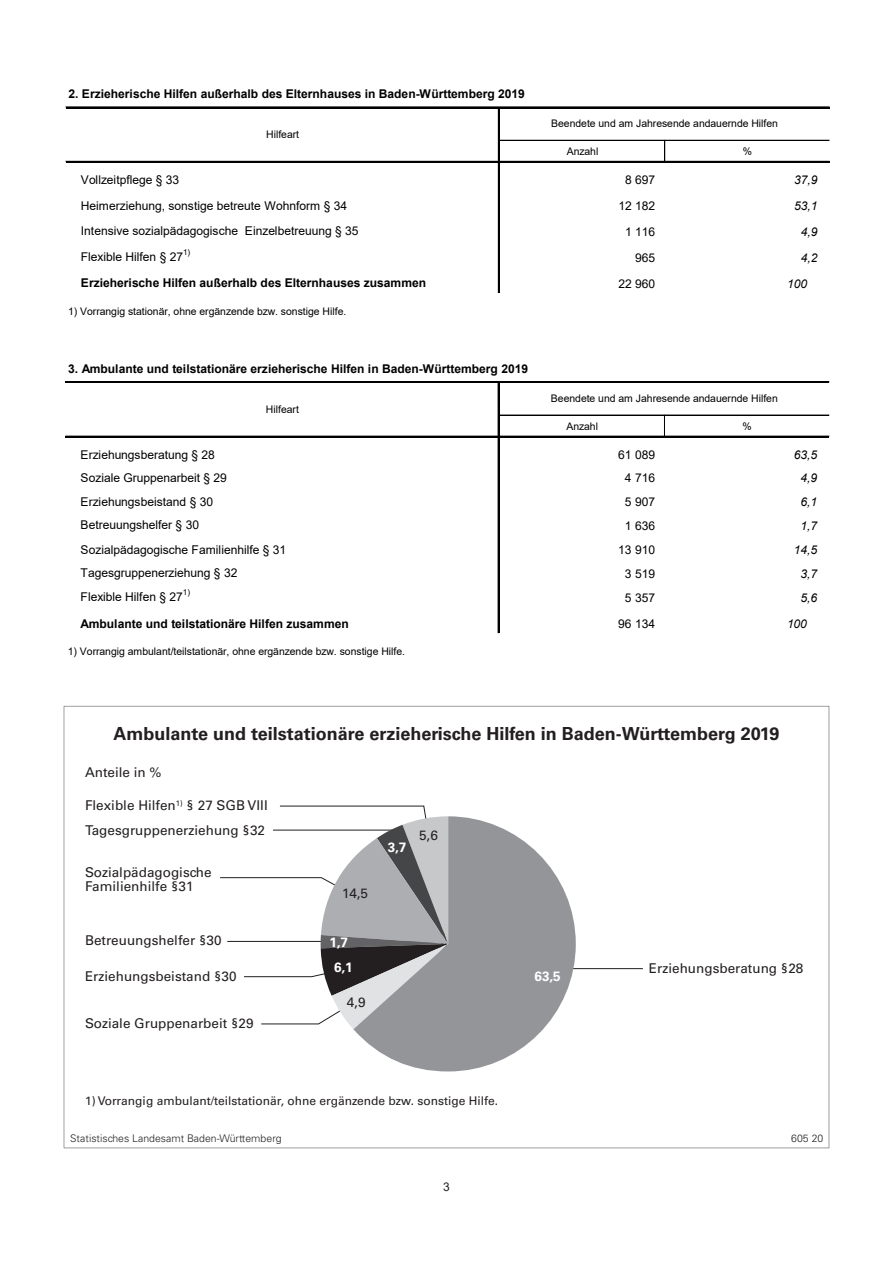
<style>
.page{position:relative;width:893px;height:1263px;background:#fff}
.page>*{position:absolute;margin:0;border:0;box-sizing:border-box;transform-origin:0 0}
.t1{font:700 18px "Univers";color:#231f20}
.t2{font:13.5px/24.9px "Univers";color:#231f20}
.t3{font:700 13.5px "Univers";color:#fff}
.t4{font:12px "Arial";letter-spacing:-.005em;color:#000}
.t5{font:700 12px "Arial";color:#000}
.t6{font:12px "Univers";color:#231f20}
.t7{font:italic 12px "Arial";letter-spacing:-.005em;color:#000}
.t8{font:10.5px "Arial";letter-spacing:-.005em;color:#000}
.t9{font:300 10.5px "Univers";color:#231f20}
.t10{font:8.1px "Arial";color:#000}
</style>
<div class="page">
<svg style="left:64px;top:706px;width:765px;height:442px"></svg>
<svg style="left:220px;top:806px;width:423px;height:223px"></svg>
<svg style="left:353px;top:816px;width:223px;height:255px;fill:#939598"></svg>
<hr style="left:498px;top:108px;width:2px;height:185px;background:#000">
<svg style="left:664px;top:141px;width:2px;height:20px"></svg>
<hr style="left:66px;top:107px;width:763px;height:1px;background:#000">
<hr style="left:500px;top:140px;width:329px;height:1px;background:#000">
<hr style="left:66px;top:161px;width:763px;height:2px;background:#000">
<hr style="left:498px;top:383px;width:1px;height:250px;background:#000">
<svg style="left:664px;top:416px;width:1px;height:20px"></svg>
<hr style="left:66px;top:381px;width:763px;height:1px;background:#000">
<hr style="left:66px;top:382px;width:763px;height:1px;background:#000">
<hr style="left:499px;top:415px;width:330px;height:1px;background:#000">
<hr style="left:66px;top:436px;width:763px;height:1px;background:#000">
<p class="t5" style="left:68px;top:86px;width:458px">2. Erzieherische Hilfen außerhalb des Elternhauses in Baden-Württemberg 2019</p>
<p class="t8" style="left:266px;top:127px;width:34px">Hilfeart</p>
<p class="t8" style="left:551px;top:116px;width:228px">Beendete und am Jahresende andauernde Hilfen</p>
<p class="t8" style="left:567px;top:144px;width:33px">Anzahl</p>
<p class="t8" style="left:743px;top:144px;width:11px">%</p>
<p class="t4" style="left:81px;top:171px;width:100px">Vollzeitpflege § 33</p>
<p class="t4" style="left:625px;top:171px;width:32px">8 697</p>
<p class="t7" style="left:794px;top:172px;width:25px">37,9</p>
<p class="t4" style="left:81px;top:197px;width:268px">Heimerziehung, sonstige betreute Wohnform § 34</p>
<p class="t4" style="left:618px;top:197px;width:38px">12 182</p>
<p class="t7" style="left:794px;top:198px;width:25px">53,1</p>
<p class="t4" style="left:81px;top:223px;width:279px">Intensive sozialpädagogische Einzelbetreuung § 35</p>
<p class="t4" style="left:625px;top:223px;width:32px">1 116</p>
<p class="t7" style="left:801px;top:224px;width:18px">4,9</p>
<p class="t4" style="left:81px;top:249px;width:104px">Flexible Hilfen § 27</p>
<p class="t10" style="left:183px;top:247px;width:9px">1)</p>
<p class="t4" style="left:635px;top:250px;width:22px">965</p>
<p class="t7" style="left:801px;top:250px;width:18px">4,2</p>
<p class="t5" style="left:81px;top:275px;width:347px">Erzieherische Hilfen außerhalb des Elternhauses zusammen</p>
<p class="t4" style="left:618px;top:276px;width:38px">22 960</p>
<p class="t7" style="left:787px;top:276px;width:22px">100</p>
<p class="t8" style="left:68px;top:304px;width:280px">1) Vorrangig stationär, ohne ergänzende bzw. sonstige Hilfe.</p>
<p class="t5" style="left:68px;top:360px;width:461px">3. Ambulante und teilstationäre erzieherische Hilfen in Baden-Württemberg 2019</p>
<p class="t8" style="left:266px;top:402px;width:34px">Hilfeart</p>
<p class="t8" style="left:551px;top:391px;width:228px">Beendete und am Jahresende andauernde Hilfen</p>
<p class="t8" style="left:566px;top:419px;width:33px">Anzahl</p>
<p class="t8" style="left:742px;top:419px;width:11px">%</p>
<p class="t4" style="left:81px;top:446px;width:136px">Erziehungsberatung § 28</p>
<p class="t4" style="left:618px;top:446px;width:38px">61 089</p>
<p class="t7" style="left:794px;top:447px;width:25px">63,5</p>
<p class="t4" style="left:81px;top:470px;width:148px">Soziale Gruppenarbeit § 29</p>
<p class="t4" style="left:625px;top:470px;width:32px">4 716</p>
<p class="t7" style="left:800px;top:470px;width:18px">4,9</p>
<p class="t4" style="left:81px;top:493px;width:134px">Erziehungsbeistand § 30</p>
<p class="t4" style="left:625px;top:494px;width:32px">5 907</p>
<p class="t7" style="left:800px;top:494px;width:18px">6,1</p>
<p class="t4" style="left:81px;top:517px;width:120px">Betreuungshelfer § 30</p>
<p class="t4" style="left:625px;top:518px;width:32px">1 636</p>
<p class="t7" style="left:800px;top:518px;width:18px">1,7</p>
<p class="t4" style="left:81px;top:542px;width:207px">Sozialpädagogische Familienhilfe § 31</p>
<p class="t4" style="left:618px;top:542px;width:38px">13 910</p>
<p class="t7" style="left:794px;top:542px;width:25px">14,5</p>
<p class="t4" style="left:81px;top:565px;width:158px">Tagesgruppenerziehung § 32</p>
<p class="t4" style="left:625px;top:566px;width:32px">3 519</p>
<p class="t7" style="left:800px;top:566px;width:18px">3,7</p>
<p class="t4" style="left:81px;top:589px;width:104px">Flexible Hilfen § 27</p>
<p class="t10" style="left:183px;top:587px;width:9px">1)</p>
<p class="t4" style="left:625px;top:590px;width:32px">5 357</p>
<p class="t7" style="left:800px;top:590px;width:18px">5,6</p>
<p class="t5" style="left:81px;top:615px;width:270px">Ambulante und teilstationäre Hilfen zusammen</p>
<p class="t4" style="left:618px;top:616px;width:38px">96 134</p>
<p class="t7" style="left:787px;top:616px;width:22px">100</p>
<p class="t8" style="left:68px;top:644px;width:339px">1) Vorrangig ambulant/teilstationär, ohne ergänzende bzw. sonstige Hilfe.</p>
<p class="t1" style="left:114px;top:723px;width:667px">Ambulante und teilstationäre erzieherische Hilfen in Baden-Württemberg 2019</p>
<p class="t2" style="left:85px;top:760px;width:78px">Anteile in %</p>
<p class="t2" style="left:85px;top:793px;width:184px">Flexible Hilfen<sup>1)</sup> § 27 SGB VIII<br>Tagesgruppenerziehung §32</p>
<p class="t2" style="left:85px;top:866px;width:128px;line-height:13.5px">Sozialpädagogische<br>Familienhilfe §31</p>
<p class="t2" style="left:85px;top:928px;width:138px">Betreuungshelfer §30</p>
<p class="t2" style="left:85px;top:964px;width:153px">Erziehungsbeistand §30</p>
<p class="t2" style="left:85px;top:1011px;width:170px">Soziale Gruppenarbeit §29</p>
<p class="t2" style="left:342px;top:881px;width:27px">14,5</p>
<p class="t3" style="left:329px;top:934px;width:20px">1,7</p>
<p class="t3" style="left:334px;top:959px;width:20px">6,1</p>
<p class="t2" style="left:347px;top:989px;width:20px">4,9</p>
<p class="t3" style="left:388px;top:839px;width:20px">3,7</p>
<p class="t2" style="left:419px;top:822px;width:20px">5,6</p>
<p class="t6" style="left:85px;top:1093px;width:415px">1) Vorrangig ambulant/teilstationär, ohne ergänzende bzw. sonstige Hilfe.</p>
<p class="t3" style="left:534px;top:968px;width:28px">63,5</p>
<p class="t2" style="left:649px;top:956px;width:156px">Erziehungsberatung §28</p>
<p class="t9" style="left:70px;top:1131px;width:213px">Statistisches Landesamt Baden-Württemberg</p>
<p class="t9" style="left:791px;top:1132px;width:34px">605 20</p>
<p class="t4" style="left:444px;top:1179px;width:8px">3</p>
</div>
